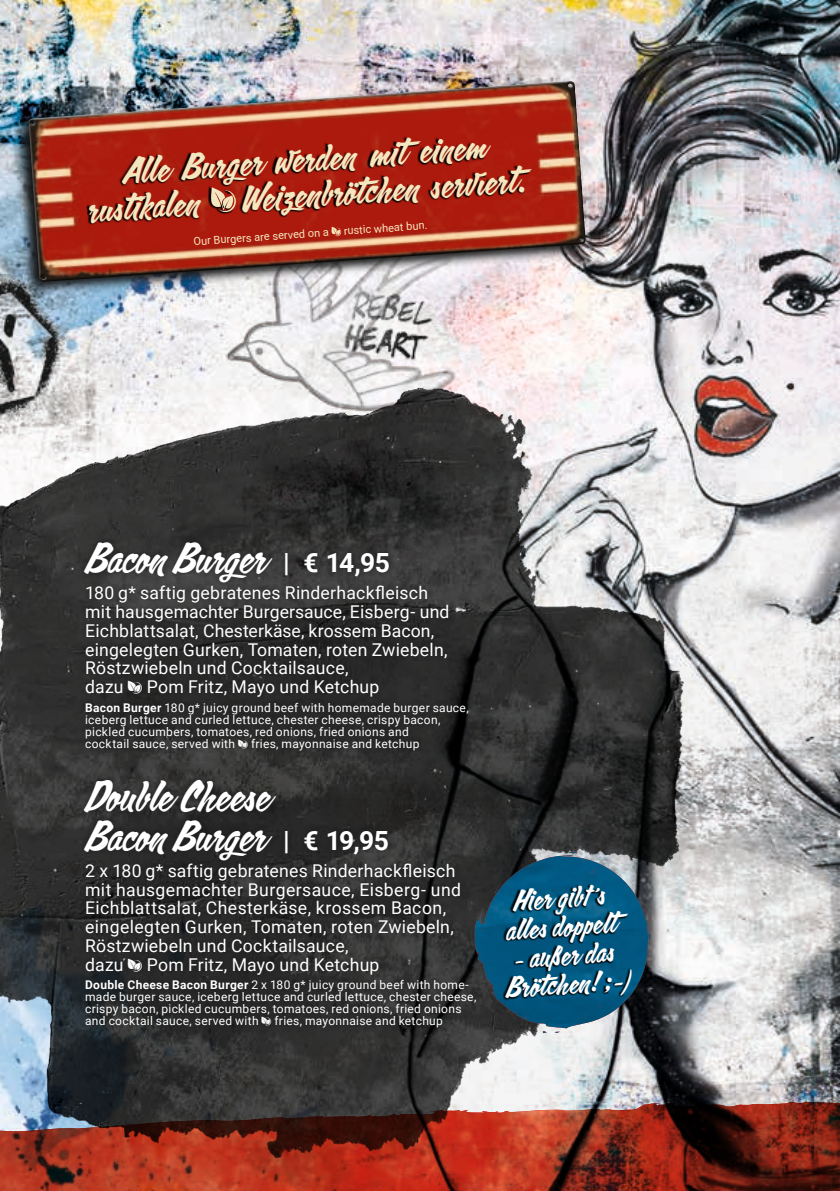
<style>
.page{position:relative;width:840px;height:1191px;background:#fff}
.page>*{position:absolute;margin:0;border:0;box-sizing:border-box;transform-origin:0 0}
.t1{font:39.6px/39.6px "Calgary Script OT";letter-spacing:.01em;color:#fff}
.t2{font:34px/36px "Calgary Script OT";color:#f4e6be}
.t3{font:27.2px/28.8px "Calgary Script OT";color:#fff;text-align:center}
.t4{font:17.6px/18.8px "Roboto";letter-spacing:.015em;color:#fff}
.t5{font:12px/12px "Roboto";letter-spacing:.025em;color:#fff}
.t6{font:11px "Roboto";color:#f4e6be}
.s1{font-family:"Roboto";font-weight:700;font-size:26.4px}
.s2{font-family:"Celona Pikto Extrablatt"}
.s3{font-weight:700}
</style>
<div class="page">
<img style="left:0;top:0;width:839px;height:1101px">
<img style="left:0;top:193px;width:767px;height:908px">
<img style="left:0;top:1101px;width:839px;height:90px">
<div style="left:78px;top:773px;width:404px;height:260px;background:#151616;opacity:.75"></div>
<div style="left:78px;top:535px;width:396px;height:221px;background:#151616;opacity:.75"></div>
<svg style="left:474px;top:851px;width:176px;height:183px;background:#194f68"></svg>
<img style="left:13px;top:77px;width:575px;height:219px">
<img style="left:28px;top:81px;width:558px;height:201px">
<svg style="left:331px;top:232px;width:10px;height:4px"></svg>
<svg style="left:83px;top:127px;width:450px;height:105px;background:#981a0d"></svg>
<svg style="left:211px;top:187px;width:25px;height:25px"></svg>
<h2 class="t2" style="left:84px;top:157px;width:402px;text-indent:38px;rotate:-4deg">Alle Burger werden mit einem rustikalen</h2>
<h2 class="t2" style="left:240px;top:182px;width:286px;rotate:-4deg">Weizenbrötchen serviert.</h2>
<p class="t6" style="left:343px;top:223px;width:85px;rotate:-4deg">rustic wheat bun.</p>
<p class="t6" style="left:193px;top:234px;width:137px;rotate:-4deg">Our Burgers are served on a</p>
<h1 class="t1" style="left:85px;top:539px;width:306px">Bacon Burger <span class="s1">| € 14,95</span></h1>
<p class="t4" style="left:85px;top:583px;width:366px">180 g* saftig gebratenes Rinderhackfleisch mit hausgemachter Burgersauce, Eisberg- und Eichblattsalat, Chesterkäse, krossem Bacon, eingelegten Gurken, Tomaten, roten Zwiebeln, Röstzwiebeln und Cocktailsauce,<br>dazu <span class="s2">V</span> Pom Fritz, Mayo und Ketchup</p>
<p class="t5" style="left:85px;top:701px;width:385px"><span class="s3">Bacon Burger</span> 180 g* juicy ground beef with homemade burger sauce, iceberg lettuce and curled lettuce, chester cheese, crispy bacon, pickled cucumbers, tomatoes, red onions, fried onions and<br>cocktail sauce, served with <span class="s2">V</span> fries, mayonnaise and ketchup</p>
<h1 class="t1" style="left:85px;top:777px;width:305px">Double Cheese<br>Bacon Burger <span class="s1">| € 19,95</span></h1>
<p class="t4" style="left:85px;top:860px;width:377px">2 x 180 g* saftig gebratenes Rinderhackfleisch mit hausgemachter Burgersauce, Eisberg- und Eichblattsalat, Chesterkäse, krossem Bacon, eingelegten Gurken, Tomaten, roten Zwiebeln, Röstzwiebeln und Cocktailsauce,<br>dazu <span class="s2">V</span> Pom Fritz, Mayo und Ketchup</p>
<p class="t5" style="left:85px;top:978px;width:392px"><span class="s3">Double Cheese Bacon Burger</span> 2 x 180 g* juicy ground beef with home&shy;made burger sauce, iceberg lettuce and curled lettuce, chester cheese, crispy bacon, pickled cucumbers, tomatoes, red onions, fried onions and cocktail sauce, served with <span class="s2">V</span> fries, mayonnaise and ketchup</p>
<h3 class="t3" style="left:502px;top:887px;width:114px;rotate:-4deg">Hier gibt´s allesdoppelt</h3>
<h3 class="t3" style="left:502px;top:945px;width:123px;rotate:-4deg">– außer das<br>Brötchen! ;-)</h3>
</div>
